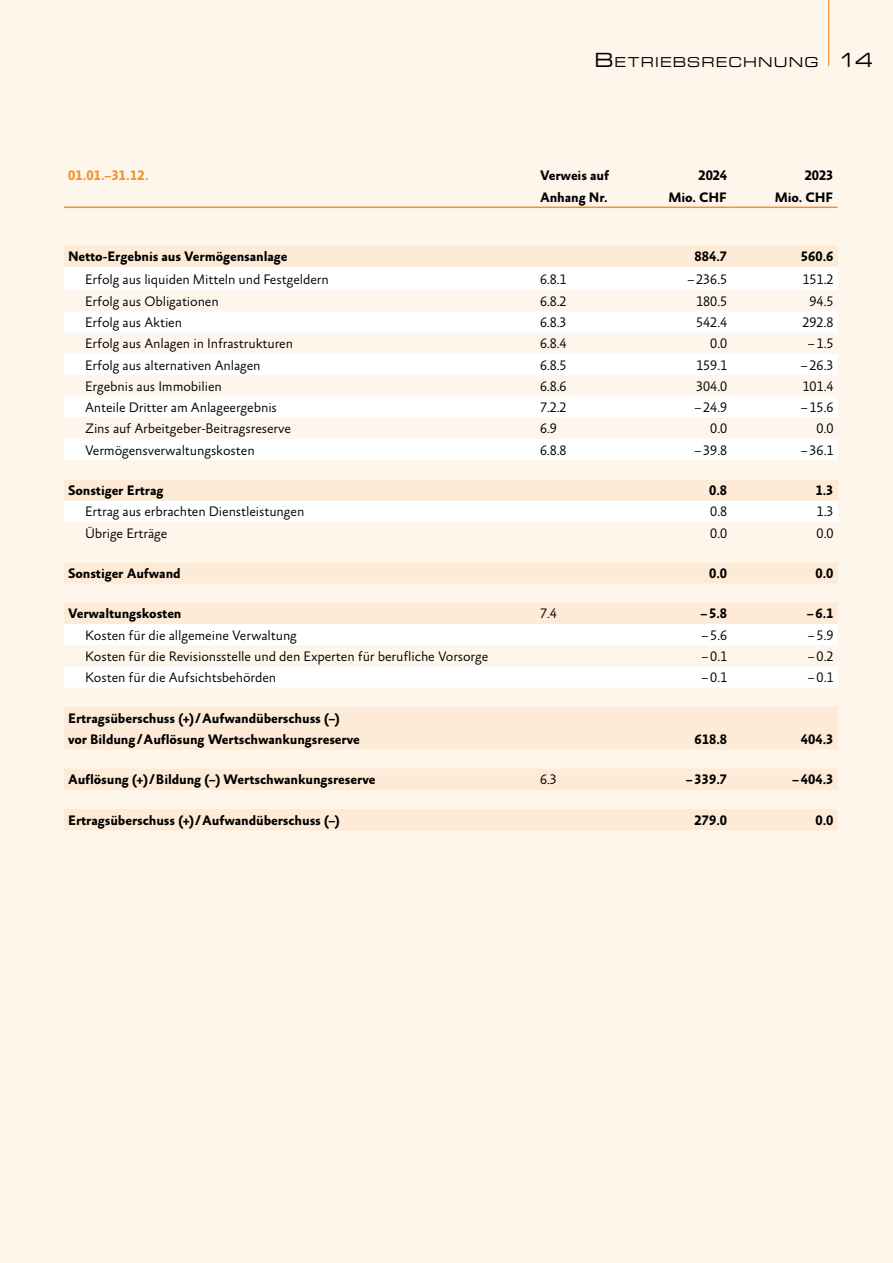
<style>
.page{position:relative;width:893px;height:1263px;background:#fef5eb}
.page>*{position:absolute;margin:0;border:0;box-sizing:border-box;transform-origin:0 0}
.t1{font:300 13.95px "Absara Sans TF";letter-spacing:-.01em;color:#000}
.t2{font:700 13.95px/21.3px "Absara Sans TF";letter-spacing:-.01em;color:#000}
.t3{font:700 13.95px "Absara Sans TF";letter-spacing:-.01em;color:#f3912b}
.t4{font:expanded 13.65px "Square 721 BT";letter-spacing:.085em;color:#000}
.s1{font-size:19.5px}
</style>
<div class="page">
<hr style="left:828px;top:0;width:1px;height:66px;background:#f3912b">
<svg style="left:64px;top:246px;width:774px;height:584px;fill:#feebd7"></svg>
<svg style="left:64px;top:267px;width:774px;height:421px"></svg>
<hr style="left:64px;top:207px;width:472px;height:1px;background:#f3912b">
<hr style="left:536px;top:207px;width:89px;height:1px;background:#f3912b">
<hr style="left:625px;top:207px;width:106px;height:1px;background:#f3912b">
<hr style="left:731px;top:207px;width:107px;height:1px;background:#f3912b">
<p class="t4" style="left:594px;top:53px;width:281px"><span class="s1">B</span>ETRIEBSRECHNUNG <span class="s1">14</span></p>
<p class="t3" style="left:68px;top:168px;width:82px">01.01.–31.12.</p>
<p class="t2" style="left:540px;top:166px;width:71px">Verweis auf</p>
<p class="t2" style="left:698px;top:166px;width:30px">2024</p>
<p class="t2" style="left:805px;top:166px;width:30px">2023</p>
<p class="t2" style="left:540px;top:187px;width:69px">Anhang Nr.</p>
<p class="t2" style="left:668px;top:187px;width:60px">Mio. CHF</p>
<p class="t2" style="left:775px;top:187px;width:60px">Mio. CHF</p>
<p class="t2" style="left:68px;top:247px;width:221px">Netto-Ergebnis aus Vermögensanlage</p>
<p class="t2" style="left:695px;top:247px;width:34px">884.7</p>
<p class="t2" style="left:801px;top:247px;width:34px">560.6</p>
<p class="t1" style="left:85px;top:272px;width:245px">Erfolg aus liquiden Mitteln und Festgeldern</p>
<p class="t1" style="left:540px;top:272px;width:28px">6.8.1</p>
<p class="t1" style="left:687px;top:272px;width:41px">–236.5</p>
<p class="t1" style="left:802px;top:272px;width:32px">151.2</p>
<p class="t1" style="left:85px;top:294px;width:135px">Erfolg aus Obligationen</p>
<p class="t1" style="left:540px;top:294px;width:28px">6.8.2</p>
<p class="t1" style="left:696px;top:294px;width:32px">180.5</p>
<p class="t1" style="left:810px;top:294px;width:25px">94.5</p>
<p class="t1" style="left:85px;top:315px;width:99px">Erfolg aus Aktien</p>
<p class="t1" style="left:540px;top:315px;width:28px">6.8.3</p>
<p class="t1" style="left:696px;top:315px;width:32px">542.4</p>
<p class="t1" style="left:802px;top:315px;width:32px">292.8</p>
<p class="t1" style="left:85px;top:336px;width:210px">Erfolg aus Anlagen in Infrastrukturen</p>
<p class="t1" style="left:540px;top:336px;width:28px">6.8.4</p>
<p class="t1" style="left:710px;top:336px;width:18px">0.0</p>
<p class="t1" style="left:808px;top:336px;width:27px">–1.5</p>
<p class="t1" style="left:85px;top:358px;width:177px">Erfolg aus alternativen Anlagen</p>
<p class="t1" style="left:540px;top:358px;width:28px">6.8.5</p>
<p class="t1" style="left:696px;top:358px;width:32px">159.1</p>
<p class="t1" style="left:801px;top:358px;width:34px">–26.3</p>
<p class="t1" style="left:85px;top:379px;width:138px">Ergebnis aus Immobilien</p>
<p class="t1" style="left:540px;top:379px;width:28px">6.8.6</p>
<p class="t1" style="left:696px;top:379px;width:32px">304.0</p>
<p class="t1" style="left:802px;top:379px;width:32px">101.4</p>
<p class="t1" style="left:85px;top:400px;width:193px">Anteile Dritter am Anlageergebnis</p>
<p class="t1" style="left:540px;top:400px;width:28px">7.2.2</p>
<p class="t1" style="left:694px;top:400px;width:34px">–24.9</p>
<p class="t1" style="left:801px;top:400px;width:34px">–15.6</p>
<p class="t1" style="left:85px;top:421px;width:208px">Zins auf Arbeitgeber-Beitragsreserve</p>
<p class="t1" style="left:540px;top:421px;width:18px">6.9</p>
<p class="t1" style="left:710px;top:421px;width:18px">0.0</p>
<p class="t1" style="left:817px;top:421px;width:18px">0.0</p>
<p class="t1" style="left:85px;top:443px;width:171px">Vermögensverwaltungskosten</p>
<p class="t1" style="left:540px;top:443px;width:28px">6.8.8</p>
<p class="t1" style="left:694px;top:443px;width:34px">–39.8</p>
<p class="t1" style="left:801px;top:443px;width:34px">–36.1</p>
<p class="t2" style="left:68px;top:480px;width:97px">Sonstiger Ertrag</p>
<p class="t2" style="left:709px;top:480px;width:19px">0.8</p>
<p class="t2" style="left:815px;top:480px;width:19px">1.3</p>
<p class="t1" style="left:85px;top:504px;width:221px">Ertrag aus erbrachten Dienstleistungen</p>
<p class="t1" style="left:710px;top:504px;width:18px">0.8</p>
<p class="t1" style="left:817px;top:504px;width:18px">1.3</p>
<p class="t1" style="left:85px;top:526px;width:84px">Übrige Erträge</p>
<p class="t1" style="left:710px;top:526px;width:18px">0.0</p>
<p class="t1" style="left:817px;top:526px;width:18px">0.0</p>
<p class="t2" style="left:68px;top:563px;width:114px">Sonstiger Aufwand</p>
<p class="t2" style="left:709px;top:563px;width:19px">0.0</p>
<p class="t2" style="left:815px;top:563px;width:19px">0.0</p>
<p class="t2" style="left:68px;top:604px;width:115px">Verwaltungskosten</p>
<p class="t1" style="left:540px;top:606px;width:18px">7.4</p>
<p class="t2" style="left:700px;top:604px;width:28px">–5.8</p>
<p class="t2" style="left:807px;top:604px;width:28px">–6.1</p>
<p class="t1" style="left:85px;top:628px;width:213px">Kosten für die allgemeine Verwaltung</p>
<p class="t1" style="left:702px;top:628px;width:27px">–5.6</p>
<p class="t1" style="left:808px;top:628px;width:27px">–5.9</p>
<p class="t1" style="left:85px;top:649px;width:405px">Kosten für die Revisionsstelle und den Experten für berufliche Vorsorge</p>
<p class="t1" style="left:702px;top:649px;width:27px">–0.1</p>
<p class="t1" style="left:808px;top:649px;width:27px">–0.2</p>
<p class="t1" style="left:85px;top:670px;width:193px">Kosten für die Aufsichtsbehörden</p>
<p class="t1" style="left:702px;top:670px;width:27px">–0.1</p>
<p class="t1" style="left:808px;top:670px;width:27px">–0.1</p>
<p class="t2" style="left:68px;top:708px;width:293px">Ertragsüberschuss (+)/Aufwandüberschuss (–) vor Bildung/Auflösung Wertschwankungsreserve</p>
<p class="t2" style="left:695px;top:729px;width:34px">618.8</p>
<p class="t2" style="left:801px;top:729px;width:34px">404.3</p>
<p class="t2" style="left:68px;top:770px;width:309px">Auflösung (+)/Bildung (–) Wertschwankungsreserve</p>
<p class="t1" style="left:540px;top:772px;width:18px">6.3</p>
<p class="t2" style="left:686px;top:770px;width:43px">–339.7</p>
<p class="t2" style="left:792px;top:770px;width:43px">–404.3</p>
<p class="t2" style="left:68px;top:810px;width:273px">Ertragsüberschuss (+)/Aufwandüberschuss (–)</p>
<p class="t2" style="left:695px;top:810px;width:34px">279.0</p>
<p class="t2" style="left:815px;top:810px;width:19px">0.0</p>
</div>
